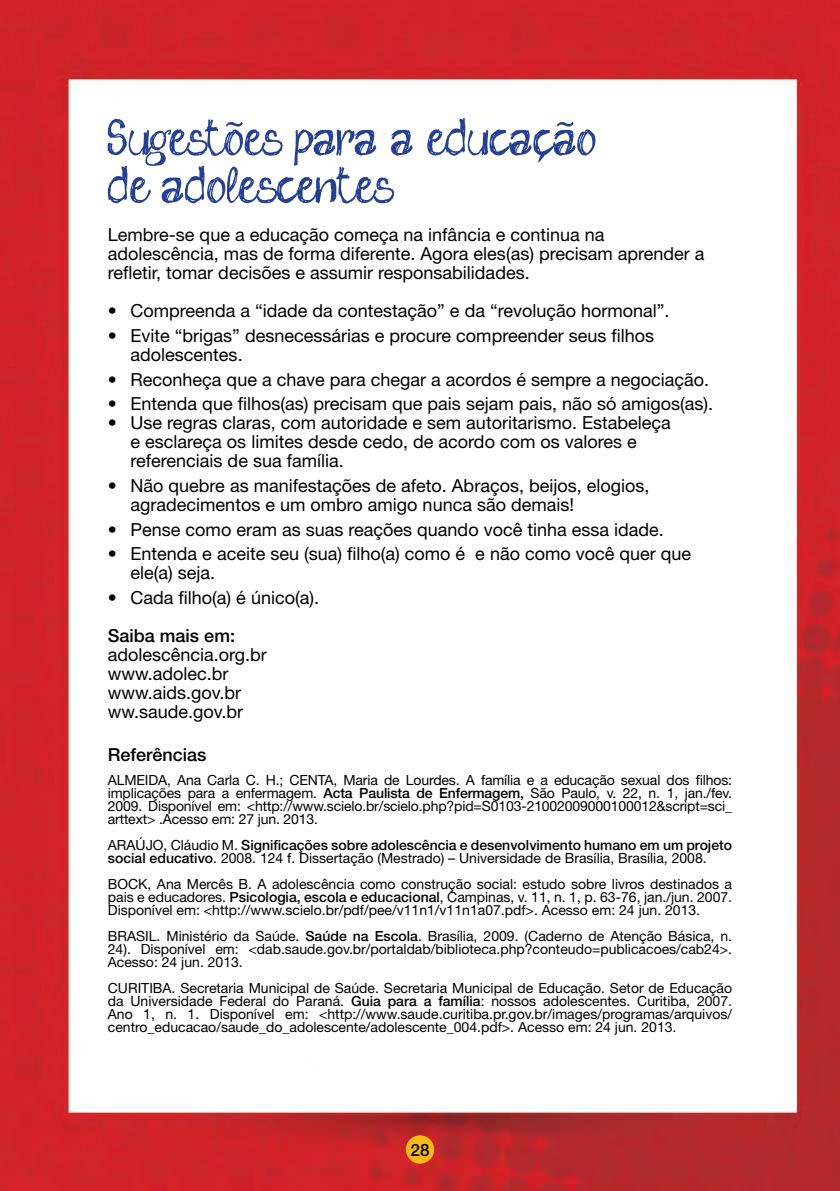
<style>
.page{position:relative;width:840px;height:1191px;background:#fff}
.page>*{position:absolute;margin:0;border:0;box-sizing:border-box;transform-origin:0 0}
.t1{font:52px/47.6px "sketch me FREE version";color:#25408f}
.t2{font:18px/19px "Helvetica Neue";color:#000}
.t3{font:500 18px "Helvetica Neue";color:#000}
.t4{font:500 17px "Helvetica Neue";color:#000}
.t5{font:14px/13px "Helvetica Neue";color:#000;text-align:justify}
.s1{font-weight:500}
</style>
<div class="page">
<img style="left:0;top:0;width:839px;height:1191px">
<div style="left:405px;top:1135px;width:29px;height:28px;background:#fdb913;border-radius:50%"></div>
<svg style="left:226px;top:122px;width:16px;height:5px"></svg>
<svg style="left:556px;top:122px;width:17px;height:5px"></svg>
<svg style="left:537px;top:154px;width:7px;height:8px"></svg>
<h1 class="t1" style="left:108px;top:118px;width:490px">Sugestoes para a educacao de adolescentes</h1>
<p class="t2" style="left:108px;top:225px;width:598px">Lembre-se que a educação começa na infância e continua na adolescência, mas de forma diferente. Agora eles(as) precisam aprender a refletir, tomar decisões e assumir responsabilidades.</p>
<p class="t2" style="left:108px;top:301px;width:563px">• Compreenda a “idade da contestação” e da “revolução hormonal”.</p>
<p class="t2" style="left:130px;top:326px;width:525px;text-indent:-23px">• Evite “brigas” desnecessárias e procure compreender seus filhos adolescentes.</p>
<p class="t2" style="left:108px;top:369px;width:602px">• Reconheça que a chave para chegar a acordos é sempre a negociação.</p>
<p class="t2" style="left:108px;top:394px;width:606px">• Entenda que filhos(as) precisam que pais sejam pais, não só amigos(as).</p>
<p class="t2" style="left:130px;top:413px;width:541px;text-indent:-23px">• Use regras claras, com autoridade e sem autoritarismo. Estabeleça e esclareça os limites desde cedo, de acordo com os valores e referenciais de sua família.</p>
<p class="t2" style="left:130px;top:476px;width:520px;text-indent:-23px">• Não quebre as manifestações de afeto. Abraços, beijos, elogios, agradecimentos e um ombro amigo nunca são demais!</p>
<p class="t2" style="left:108px;top:519px;width:557px">• Pense como eram as suas reações quando você tinha essa idade.</p>
<p class="t2" style="left:130px;top:544px;width:562px;text-indent:-23px">• Entenda e aceite seu (sua) filho(a) como é e não como você quer que ele(a) seja.</p>
<p class="t2" style="left:108px;top:588px;width:213px">• Cada filho(a) é único(a).</p>
<p class="t3" style="left:108px;top:625px;width:129px">Saiba mais em:</p>
<p class="t2" style="left:108px;top:645px;width:160px">adolescência.org.br www.adolec.br www.aids.gov.br ww.saude.gov.br</p>
<p class="t3" style="left:108px;top:743px;width:100px">Referências</p>
<p class="t5" style="left:108px;top:773px;width:625px">ALMEIDA, Ana Carla C. H.; CENTA, Maria de Lourdes. A família e a educação sexual dos filhos: implicações para a enfermagem. <span class="s1">Acta Paulista de Enfermagem,</span> São Paulo, v. 22, n. 1, jan./fev.<br>2009. Disponível em: &lt;http://www.scielo.br/scielo.php?pid=S0103-21002009000100012&amp;script=sci_ arttext&gt; .Acesso em: 27 jun. 2013.</p>
<p class="t5" style="left:108px;top:838px;width:625px">ARAÚJO, Cláudio M. <span class="s1">Significações sobre adolescência e desenvolvimento humano em um projeto social educativo</span>. 2008. 124 f. Dissertação (Mestrado) – Universidade de Brasília, Brasília, 2008.</p>
<p class="t5" style="left:108px;top:877px;width:625px">BOCK, Ana Mercês B. A adolescência como construção social: estudo sobre livros destinados a pais e educadores. <span class="s1">Psicologia, escola e educacional</span>, Campinas, v. 11, n. 1, p. 63-76, jan./jun. 2007.<br>Disponível em: &lt;http://www.scielo.br/pdf/pee/v11n1/v11n1a07.pdf&gt;. Acesso em: 24 jun. 2013.</p>
<p class="t5" style="left:108px;top:929px;width:625px">BRASIL. Ministério da Saúde. <span class="s1">Saúde na Escola</span>. Brasília, 2009. (Caderno de Atenção Básica, n.<br>24). Disponível em: &lt;dab.saude.gov.br/portaldab/biblioteca.php?conteudo=publicacoes/cab24&gt;.<br>Acesso: 24 jun. 2013.</p>
<p class="t5" style="left:108px;top:981px;width:625px">CURITIBA. Secretaria Municipal de Saúde. Secretaria Municipal de Educação. Setor de Educação da Universidade Federal do Paraná. <span class="s1">Guia para a família</span>: nossos adolescentes. Curitiba, 2007.<br>Ano 1, n. 1. Disponível em: &lt;http://www.saude.curitiba.pr.gov.br/images/programas/arquivos/ centro_educacao/saude_do_adolescente/adolescente_004.pdf&gt;. Acesso em: 24 jun. 2013.</p>
<p class="t4" style="left:410px;top:1139px;width:20px">28</p>
</div>
